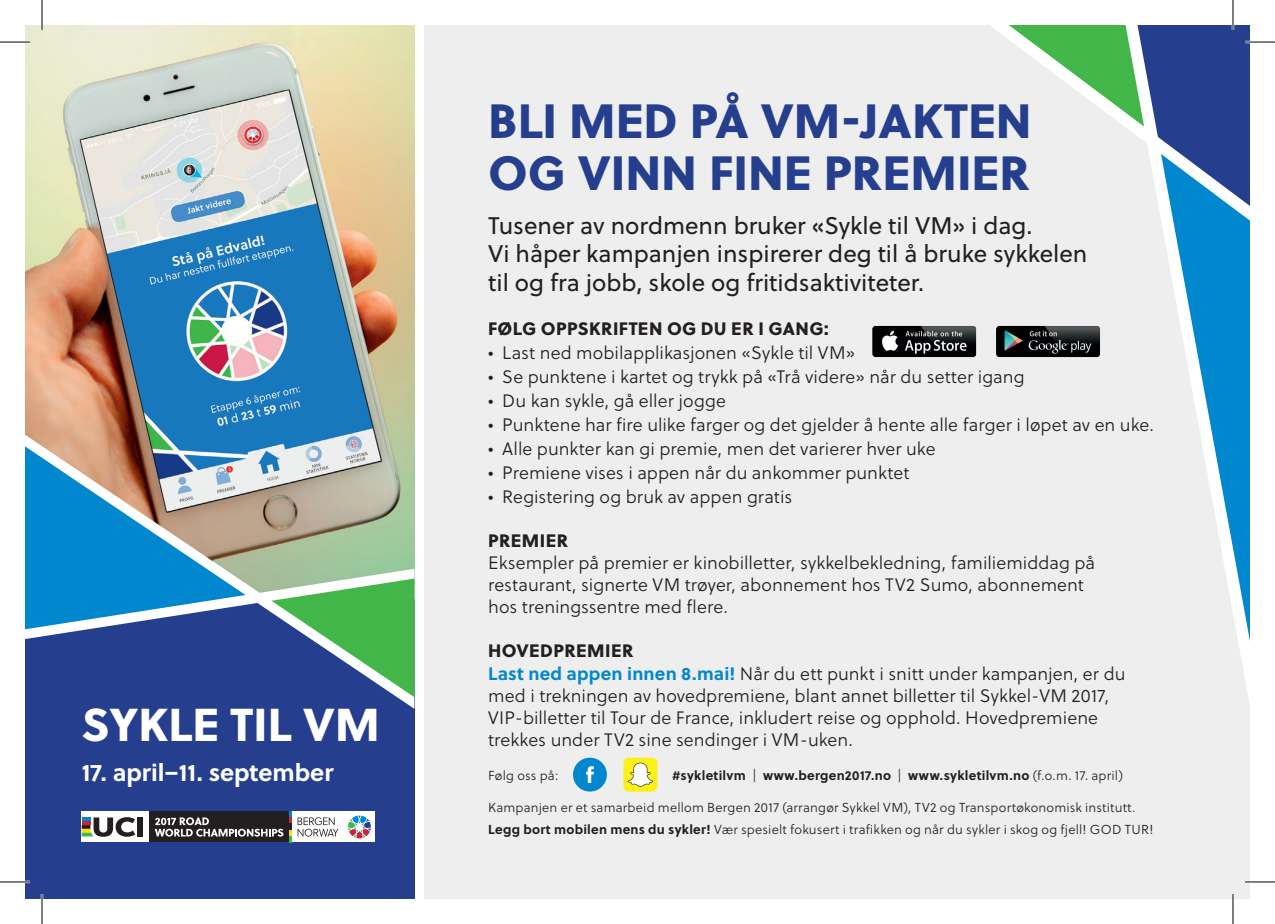
<style>
.page{position:relative;width:1275px;height:924px;background:#fff}
.page>*{position:absolute;margin:0;border:0;box-sizing:border-box;transform-origin:0 0}
.t1{font:48px/52px "Soleil Xb";color:#253f8e}
.t2{font:46px "Soleil Xb";letter-spacing:.005em;color:#fff}
.t3{font:24px/28.8px "Soleil";color:#231f20}
.t4{font:700 24px "Soleil";color:#fff}
.t5{font:18px/22px "Soleil Lt";letter-spacing:.005em;color:#231f20}
.t6{font:18px "Soleil Xb";letter-spacing:.02em;color:#231f20}
.t7{font:13px/22px "Soleil Lt";letter-spacing:.015em;color:#231f20}
.t8{font:700 13px "Soleil";letter-spacing:.02em;color:#231f20}
.s1{font-family:"Soleil";font-weight:700;color:#0087cd}
.s2{font-family:"Soleil Lt";font-weight:400}
.s3{font-family:"Soleil";font-weight:700}
</style>
<div class="page">
<div style="left:424px;top:25px;width:826px;height:873px;background:#eeeeef"></div>
<div style="left:25px;top:564px;width:389px;height:334px;background:#253f8e"></div>
<img style="left:25px;top:25px;width:389px;height:409px">
<svg style="left:1008px;top:25px;width:242px;height:616px"></svg>
<svg style="left:25px;top:434px;width:389px;height:274px"></svg>
<svg style="left:25px;top:446px;width:221px;height:183px"></svg>
<svg style="left:271px;top:578px;width:143px;height:118px"></svg>
<img style="left:872px;top:323px;width:232px;height:36px">
<div style="left:82px;top:811px;width:67px;height:30px;background:#fff"></div>
<svg style="left:82px;top:817px;width:53px;height:19px"></svg>
<div style="left:137px;top:817px;width:6px;height:19px;background:#231f20"></div>
<div style="left:292px;top:811px;width:83px;height:30px;background:#fff"></div>
<div style="left:149px;top:811px;width:140px;height:30px;background:#231f20"></div>
<svg style="left:155px;top:817px;width:128px;height:19px"></svg>
<svg style="left:289px;top:811px;width:49px;height:30px"></svg>
<svg style="left:348px;top:815px;width:23px;height:23px"></svg>
<div style="left:573px;top:757px;width:34px;height:34px;background:#0087cd;border-radius:50%"></div>
<svg style="left:586px;top:766px;width:8px;height:16px"></svg>
<div style="left:623px;top:757px;width:34px;height:34px;background:#fcf01a;border-radius:5px"></div>
<svg style="left:627px;top:762px;width:26px;height:24px"></svg>
<hr style="left:0;top:41px;width:30px;height:2px;background:#fff">
<hr style="left:1245px;top:41px;width:30px;height:2px;background:#fff">
<hr style="left:0;top:880px;width:30px;height:2px;background:#fff">
<hr style="left:1245px;top:880px;width:30px;height:2px;background:#fff">
<hr style="left:41px;top:0;width:2px;height:30px;background:#fff">
<hr style="left:41px;top:893px;width:2px;height:30px;background:#fff">
<hr style="left:1231px;top:0;width:3px;height:30px;background:#fff">
<hr style="left:1231px;top:893px;width:3px;height:30px;background:#fff">
<hr style="left:0;top:42px;width:30px;height:1px;background:#000">
<hr style="left:1245px;top:42px;width:30px;height:1px;background:#000">
<hr style="left:0;top:881px;width:30px;height:1px;background:#000">
<hr style="left:1245px;top:881px;width:30px;height:1px;background:#000">
<hr style="left:42px;top:0;width:1px;height:30px;background:#000">
<hr style="left:42px;top:893px;width:1px;height:30px;background:#000">
<hr style="left:1232px;top:0;width:1px;height:30px;background:#000">
<hr style="left:1232px;top:893px;width:1px;height:30px;background:#000">
<h1 class="t1" style="left:488px;top:92px;width:545px">BLI MED PÅ VM-JAKTEN<br>OG VINN FINE PREMIER</h1>
<h3 class="t3" style="left:488px;top:210px;width:601px">Tusener av nordmenn bruker «Sykle til VM» i dag.<br>Vi håper kampanjen inspirerer deg til å bruke sykkelen til og fra jobb, skole og fritidsaktiviteter.</h3>
<p class="t6" style="left:488px;top:314px;width:342px">FØLG OPPSKRIFTEN OG DU ER I GANG:</p>
<p class="t5" style="left:488px;top:341px;width:369px">• Last ned mobilapplikasjonen «Sykle til VM»</p>
<p class="t5" style="left:488px;top:365px;width:538px">• Se punktene i kartet og trykk på «Trå videre» når du setter igang</p>
<p class="t5" style="left:488px;top:389px;width:239px">• Du kan sykle, gå eller jogge</p>
<p class="t5" style="left:488px;top:413px;width:667px">• Punktene har fire ulike farger og det gjelder å hente alle farger i løpet av en uke.</p>
<p class="t5" style="left:488px;top:437px;width:449px">• Alle punkter kan gi premie, men det varierer hver uke</p>
<p class="t5" style="left:488px;top:461px;width:423px">• Premiene vises i appen når du ankommer punktet</p>
<p class="t5" style="left:488px;top:485px;width:306px">• Registering og bruk av appen gratis</p>
<p class="t6" style="left:488px;top:526px;width:82px">PREMIER</p>
<p class="t5" style="left:488px;top:551px;width:608px">Eksempler på premier er kinobilletter, sykkelbekledning, familiemiddag på restaurant, signerte VM trøyer, abonnement hos TV2 Sumo, abonnement hos treningssentre med flere.</p>
<p class="t6" style="left:488px;top:636px;width:147px">HOVEDPREMIER</p>
<p class="t5" style="left:488px;top:661px;width:639px"><span class="s1">Last ned appen innen 8.mai!</span> Når du ett punkt i snitt under kampanjen, er du med i trekningen av hovedpremiene, blant annet billetter til Sykkel-VM 2017, VIP-billetter til Tour de France, inkludert reise og opphold. Hovedpremiene trekkes under TV2 sine sendinger i VM-uken.</p>
<h2 class="t2" style="left:82px;top:688px;width:299px">SYKLE TIL VM</h2>
<h3 class="t4" style="left:82px;top:753px;width:253px">17. april–11. september</h3>
<p class="t7" style="left:488px;top:763px;width:72px">Følg oss på:</p>
<p class="t8" style="left:672px;top:764px;width:452px">#sykletilvm <span class="s2">|</span> www.bergen2017.no <span class="s2">|</span> www.sykletilvm.no <span class="s2">(f.o.m. 17. april)</span></p>
<p class="t7" style="left:488px;top:795px;width:667px">Kampanjen er et samarbeid mellom Bergen 2017 (arrangør Sykkel VM), TV2 og Transportøkonomisk institutt.<br><span class="s3">Legg bort mobilen mens du sykler!</span> Vær spesielt fokusert i trafikken og når du sykler i skog og fjell! GOD TUR!</p>
</div>
